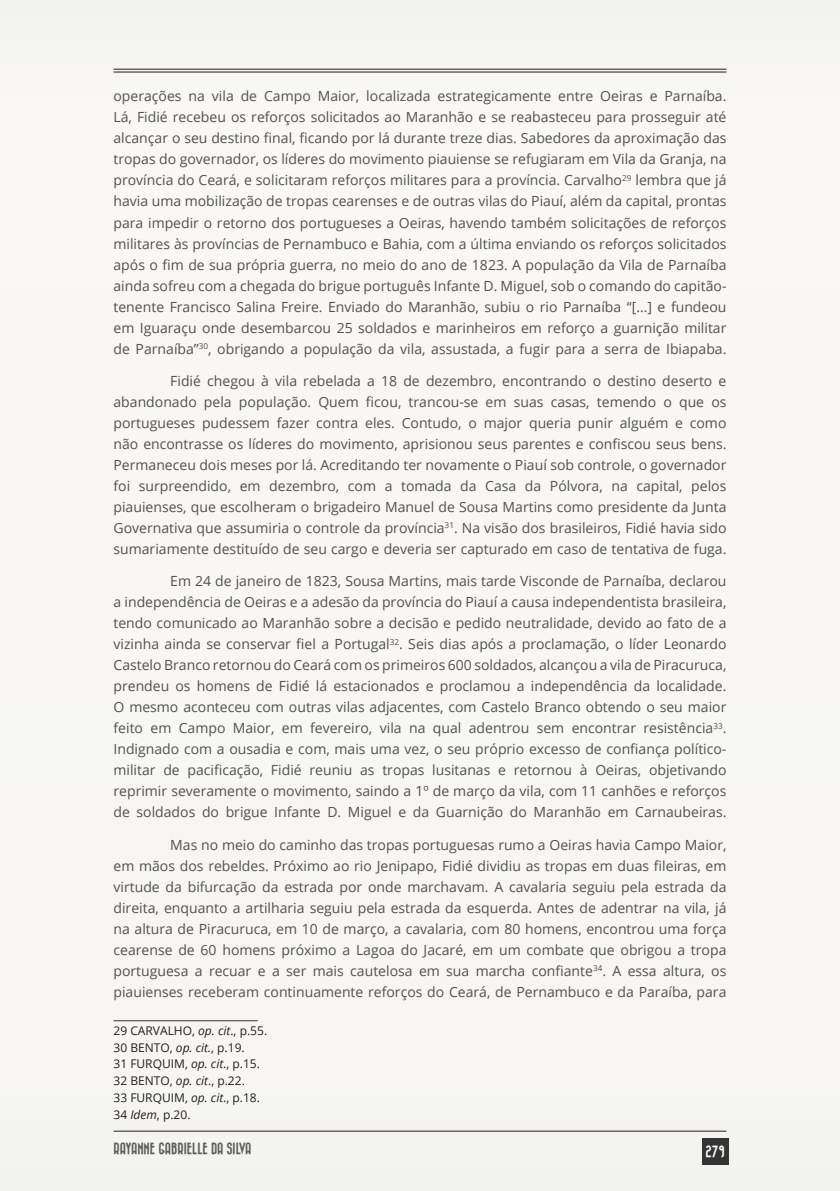
<style>
.page{position:relative;width:840px;height:1191px;background:#fff}
.page>*{position:absolute;margin:0;border:0;box-sizing:border-box;transform-origin:0 0}
.TEXTO{font:14px/21px "Open Sans";color:#515151;text-align:justify}
.t1{font:12px "Open Sans";color:#231f20}
.t2{font:12px "Bazar";color:#5d5d5d}
.t3{font:12px "Bazar";color:#fff}
.s1{font-style:italic}
</style>
<div class="page">
<div style="left:0;top:0;width:839px;height:1190px;background:#f8f7f4"></div>
<hr style="left:113px;top:69px;width:613px;height:1px;background:#231f20">
<hr style="left:113px;top:72px;width:613px;height:1px;background:#231f20">
<hr style="left:113px;top:1130px;width:613px;height:1px;background:#231f20">
<div style="left:701px;top:1138px;width:27px;height:27px;background:#363536"></div>
<hr style="left:113px;top:1020px;width:144px;height:1px;background:#363536">
<p class="TEXTO" style="left:113px;top:85px;width:614px">operações na vila de Campo Maior, localizada estrategicamente entre Oeiras e Parnaíba.<br>Lá, Fidié recebeu os reforços solicitados ao Maranhão e se reabasteceu para prosseguir até alcançar o seu destino final, ficando por lá durante treze dias. Sabedores da aproximação das tropas do governador, os líderes do movimento piauiense se refugiaram em Vila da Granja, na província do Ceará, e solicitaram reforços militares para a província. Carvalho<sup>29</sup> lembra que já havia uma mobilização de tropas cearenses e de outras vilas do Piauí, além da capital, prontas para impedir o retorno dos portugueses a Oeiras, havendo também solicitações de reforços militares às províncias de Pernambuco e Bahia, com a última enviando os reforços solicitados após o fim de sua própria guerra, no meio do ano de 1823. A população da Vila de Parnaíba ainda sofreu com a chegada do brigue português Infante D. Miguel, sob o comando do capitão&shy;tenente Francisco Salina Freire. Enviado do Maranhão, subiu o rio Parnaíba “[...] e fundeou em Iguaraçu onde desembarcou 25 soldados e marinheiros em reforço a guarnição militar de Parnaíba”<sup>30</sup>, obrigando a população da vila, assustada, a fugir para a serra de Ibiapaba.</p>
<p class="TEXTO" style="left:113px;top:370px;width:614px;text-indent:57px">Fidié chegou à vila rebelada a 18 de dezembro, encontrando o destino deserto e abandonado pela população. Quem ficou, trancou-se em suas casas, temendo o que os portugueses pudessem fazer contra eles. Contudo, o major queria punir alguém e como não encontrasse os líderes do movimento, aprisionou seus parentes e confiscou seus bens.<br>Permaneceu dois meses por lá. Acreditando ter novamente o Piauí sob controle, o governador foi surpreendido, em dezembro, com a tomada da Casa da Pólvora, na capital, pelos piauienses, que escolheram o brigadeiro Manuel de Sousa Martins como presidente da Junta Governativa que assumiria o controle da província<sup>31</sup>. Na visão dos brasileiros, Fidié havia sido sumariamente destituído de seu cargo e deveria ser capturado em caso de tentativa de fuga.</p>
<p class="TEXTO" style="left:113px;top:570px;width:614px;text-indent:57px">Em 24 de janeiro de 1823, Sousa Martins, mais tarde Visconde de Parnaíba, declarou a independência de Oeiras e a adesão da província do Piauí a causa independentista brasileira, tendo comunicado ao Maranhão sobre a decisão e pedido neutralidade, devido ao fato de a vizinha ainda se conservar fiel a Portugal<sup>32</sup>. Seis dias após a proclamação, o líder Leonardo Castelo Branco retornou do Ceará com os primeiros 600 soldados, alcançou a vila de Piracuruca, prendeu os homens de Fidié lá estacionados e proclamou a independência da localidade.<br>O mesmo aconteceu com outras vilas adjacentes, com Castelo Branco obtendo o seu maior feito em Campo Maior, em fevereiro, vila na qual adentrou sem encontrar resistência<sup>33</sup>.<br>Indignado com a ousadia e com, mais uma vez, o seu próprio excesso de confiança político&shy;militar de pacificação, Fidié reuniu as tropas lusitanas e retornou à Oeiras, objetivando reprimir severamente o movimento, saindo a 1º de março da vila, com 11 canhões e reforços de soldados do brigue Infante D. Miguel e da Guarnição do Maranhão em Carnaubeiras.</p>
<p class="TEXTO" style="left:113px;top:833px;width:614px;text-indent:57px">Mas no meio do caminho das tropas portuguesas rumo a Oeiras havia Campo Maior, em mãos dos rebeldes. Próximo ao rio Jenipapo, Fidié dividiu as tropas em duas fileiras, em virtude da bifurcação da estrada por onde marchavam. A cavalaria seguiu pela estrada da direita, enquanto a artilharia seguiu pela estrada da esquerda. Antes de adentrar na vila, já na altura de Piracuruca, em 10 de março, a cavalaria, com 80 homens, encontrou uma força cearense de 60 homens próximo a Lagoa do Jacaré, em um combate que obrigou a tropa portuguesa a recuar e a ser mais cautelosa em sua marcha confiante<sup>34</sup>. A essa altura, os piauienses receberam continuamente reforços do Ceará, de Pernambuco e da Paraíba, para</p>
<p class="t1" style="left:113px;top:1022px;width:155px">29 CARVALHO, <span class="s1">op. cit</span>., p.55.</p>
<p class="t1" style="left:113px;top:1039px;width:133px">30 BENTO, <span class="s1">op. cit.</span>, p.19.</p>
<p class="t1" style="left:113px;top:1055px;width:148px">31 FURQUIM, <span class="s1">op. cit</span>., p.15.</p>
<p class="t1" style="left:113px;top:1072px;width:133px">32 BENTO, <span class="s1">op. cit</span>., p.22.</p>
<p class="t1" style="left:113px;top:1089px;width:148px">33 FURQUIM, <span class="s1">op. cit</span>., p.18.</p>
<p class="t1" style="left:113px;top:1106px;width:78px">34 <span class="s1">Idem</span>, p.20.</p>
<p class="t2" style="left:113px;top:1142px;width:139px">RAYANNE GABRIELLE DA SILVA</p>
<p class="t3" style="left:705px;top:1145px;width:21px">279</p>
</div>
